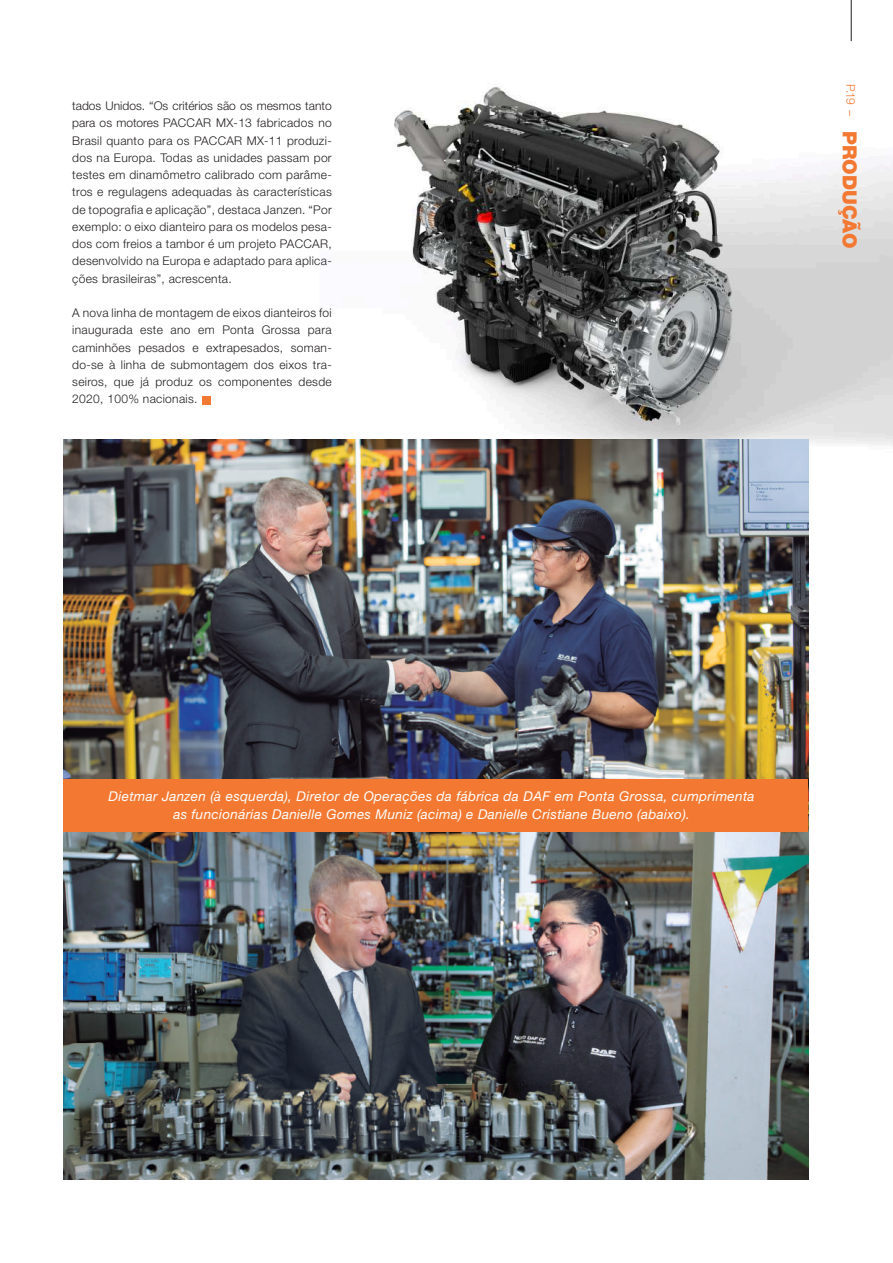
<style>
.page{position:relative;width:893px;height:1263px;background:#fff}
.page>*{position:absolute;margin:0;border:0;box-sizing:border-box;transform-origin:0 0}
.t1{font:900 19.5px "Helvetica Neue LT Pro";letter-spacing:.005em;color:#f37932}
.t2{font:italic 13.5px/18px "Helvetica Neue LT Pro";letter-spacing:.025em;color:#fff;text-align:center}
.t3{font:300 12px/17.2px "Helvetica Neue LT Pro";letter-spacing:.025em;color:#231f20;text-align:justify}
.t4{font:300 12px "Helvetica Neue LT Pro";color:#f37932}
</style>
<div class="page">
<img style="left:394px;top:87px;width:499px;height:383px">
<img style="left:64px;top:439px;width:744px;height:740px">
<div style="left:202px;top:396px;width:9px;height:8px;background:#f37932"></div>
<hr style="left:851px;top:0;width:1px;height:41px;background:#231f20">
<div style="left:64px;top:779px;width:744px;height:53px;background:#f37932"></div>
<p class="t3" style="left:72px;top:97px;width:261px">tados Unidos. “Os critérios são os mesmos tanto para os motores PACCAR MX-13 fabricados no Brasil quanto para os PACCAR MX-11 produzi&shy;dos na Europa. Todas as unidades passam por testes em dinamômetro calibrado com parâme&shy;tros e regulagens adequadas às características de topografia e aplicação”, destaca Janzen. “Por exemplo: o eixo dianteiro para os modelos pesa&shy;dos com freios a tambor é um projeto PACCAR, desenvolvido na Europa e adaptado para aplica&shy;ções brasileiras”, acrescenta.</p>
<p class="t3" style="left:72px;top:304px;width:261px">A nova linha de montagem de eixos dianteiros foi inaugurada este ano em Ponta Grossa para caminhões pesados e extrapesados, soman&shy;do-se à linha de submontagem dos eixos tra&shy;seiros, que já produz os componentes desde 2020, 100% nacionais.</p>
<p class="t4" style="left:858px;top:84px;width:34px;rotate:90deg">P.19 –</p>
<h1 class="t1" style="left:861px;top:131px;width:119px;rotate:90deg">PRODUÇÃO</h1>
<p class="t2" style="left:109px;top:787px;width:647px">Dietmar Janzen (à esquerda), Diretor de Operações da fábrica da DAF em Ponta Grossa, cumprimenta as funcionárias Danielle Gomes Muniz (acima) e Danielle Cristiane Bueno (abaixo).</p>
</div>
